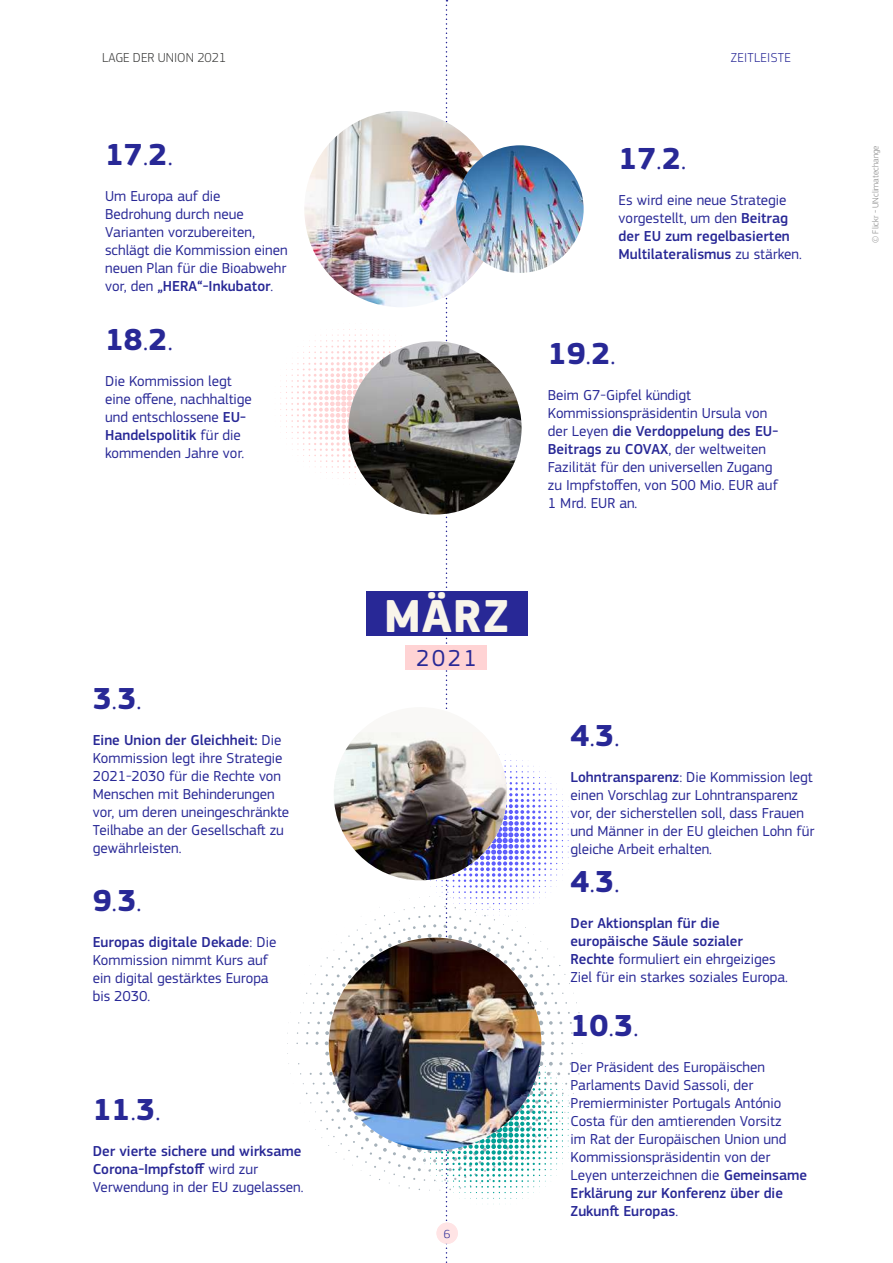
<style>
.page{position:relative;width:893px;height:1263px;background:#fff}
.page>*{position:absolute;margin:0;border:0;box-sizing:border-box;transform-origin:0 0}
.t1{font:700 48px "EC Square Sans Pro";color:#f9f5ea}
.t2{font:700 31.65px "EC Square Sans Pro";color:#282896}
.t3{font:24px "EC Square Sans Pro";color:#282896}
.t4{font:15px/18px "EC Square Sans Pro";color:#282896}
.t5{font:500 15px/18px "EC Square Sans Pro";color:#282896}
.t6{font:300 13.5px "EC Square Sans Pro";color:#3c3c3b}
.t7{font:300 13.5px "EC Square Sans Pro";letter-spacing:.02em;color:#282896}
.t8{font:300 12.15px "EC Square Sans Pro";color:#282896}
.t9{font:300 9px "EC Square Sans Pro";color:#878787}
.s1{font-weight:300}
.s2{font-weight:500}
.s3{font-weight:400}
</style>
<div class="page">
<img style="left:280px;top:0;width:294px;height:1263px">
<img style="left:348px;top:341px;width:174px;height:173px;border-radius:87px">
<img style="left:456px;top:145px;width:128px;height:128px;border-radius:64px">
<div style="left:366px;top:591px;width:161px;height:45px;background:#282896"></div>
<div style="left:406px;top:645px;width:81px;height:24px;background:#ffd3d4"></div>
<div style="left:437px;top:1222px;width:21px;height:22px;background:#ffe4e5;border-radius:50%"></div>
<p class="t6" style="left:102px;top:50px;width:126px">LAGE DER UNION 2021</p>
<p class="t7" style="left:731px;top:50px;width:61px">ZEITLEISTE</p>
<h2 class="t2" style="left:105px;top:135px;width:70px">17<span class="s1">.</span>2<span class="s1">.</span></h2>
<p class="t4" style="left:105px;top:187px;width:184px">Um Europa auf die<br>Bedrohung durch neue<br>Varianten vorzubereiten, schlägt die Kommission einen neuen Plan für die Bioabwehr vor, den <span class="s2">„HERA“-Inkubator</span>.</p>
<h2 class="t2" style="left:105px;top:320px;width:70px">18<span class="s1">.</span>2<span class="s1">.</span></h2>
<p class="t4" style="left:105px;top:372px;width:148px">Die Kommission legt eine offene, nachhaltige und entschlossene <span class="s2">EU-<br>Handelspolitik</span> für die kommenden Jahre vor.</p>
<h2 class="t2" style="left:93px;top:679px;width:51px">3<span class="s1">.</span>3<span class="s1">.</span></h2>
<p class="t4" style="left:93px;top:731px;width:198px"><span class="s2">Eine Union der Gleichheit:</span> Die<br>Kommission legt ihre Strategie<br>2021-2030 für die Rechte von<br>Menschen mit Behinderungen vor, um deren uneingeschränkte<br>Teilhabe an der Gesellschaft zu gewährleisten.</p>
<h2 class="t2" style="left:93px;top:882px;width:51px">9<span class="s1">.</span>3<span class="s1">.</span></h2>
<p class="t4" style="left:93px;top:933px;width:185px"><span class="s2">Europas digitale Dekade</span>: Die<br>Kommission nimmt Kurs auf ein digital gestärktes Europa bis 2030.</p>
<h2 class="t2" style="left:93px;top:1090px;width:70px">11<span class="s1">.</span>3<span class="s1">.</span></h2>
<p class="t5" style="left:93px;top:1142px;width:212px">Der vierte sichere und wirksame<br>Corona-Impfstoff <span class="s3">wird zur<br>Verwendung in der EU zugelassen.</span></p>
<h1 class="t1" style="left:384px;top:587px;width:127px">MÄRZ</h1>
<h3 class="t3" style="left:416px;top:644px;width:62px">2021</h3>
<p class="t8" style="left:444px;top:1226px;width:8px">6</p>
<h2 class="t2" style="left:619px;top:140px;width:70px">17<span class="s1">.</span>2<span class="s1">.</span></h2>
<p class="t4" style="left:619px;top:191px;width:185px">Es wird eine neue Strategie vorgestellt, um den <span class="s2">Beitrag der EU zum regelbasierten<br>Multilateralismus</span> zu stärken.</p>
<h2 class="t2" style="left:548px;top:335px;width:70px">19<span class="s1">.</span>2<span class="s1">.</span></h2>
<p class="t4" style="left:548px;top:386px;width:232px">Beim G7-Gipfel kündigt<br>Kommissionspräsidentin Ursula von der Leyen <span class="s2">die Verdoppelung des EU-<br>Beitrags zu COVAX</span>, der weltweiten<br>Fazilität für den universellen Zugang zu Impfstoffen, von 500 Mio. EUR auf<br>1 Mrd. EUR an.</p>
<h2 class="t2" style="left:571px;top:716px;width:51px">4<span class="s1">.</span>3<span class="s1">.</span></h2>
<p class="t4" style="left:571px;top:768px;width:245px"><span class="s2">Lohntransparenz</span>: Die Kommission legt einen Vorschlag zur Lohntransparenz vor, der sicherstellen soll, dass Frauen und Männer in der EU gleichen Lohn für gleiche Arbeit erhalten.</p>
<h2 class="t2" style="left:571px;top:862px;width:51px">4<span class="s1">.</span>3<span class="s1">.</span></h2>
<p class="t4" style="left:571px;top:914px;width:219px"><span class="s2">Der Aktionsplan für die europäische Säule sozialer<br>Rechte</span> formuliert ein ehrgeiziges<br>Ziel für ein starkes soziales Europa.</p>
<h2 class="t2" style="left:571px;top:1007px;width:70px">10<span class="s1">.</span>3<span class="s1">.</span></h2>
<p class="t4" style="left:571px;top:1058px;width:238px">Der Präsident des Europäischen<br>Parlaments David Sassoli, der<br>Premierminister Portugals António<br>Costa für den amtierenden Vorsitz<br>im Rat der Europäischen Union und<br>Kommissionspräsidentin von der<br>Leyen unterzeichnen die <span class="s2">Gemeinsame<br>Erklärung zur Konferenz über die<br>Zukunft Europas</span>.</p>
<p class="t9" style="left:870px;top:243px;width:99px;rotate:-90deg">© Flickr - UNclimatechange</p>
</div>
